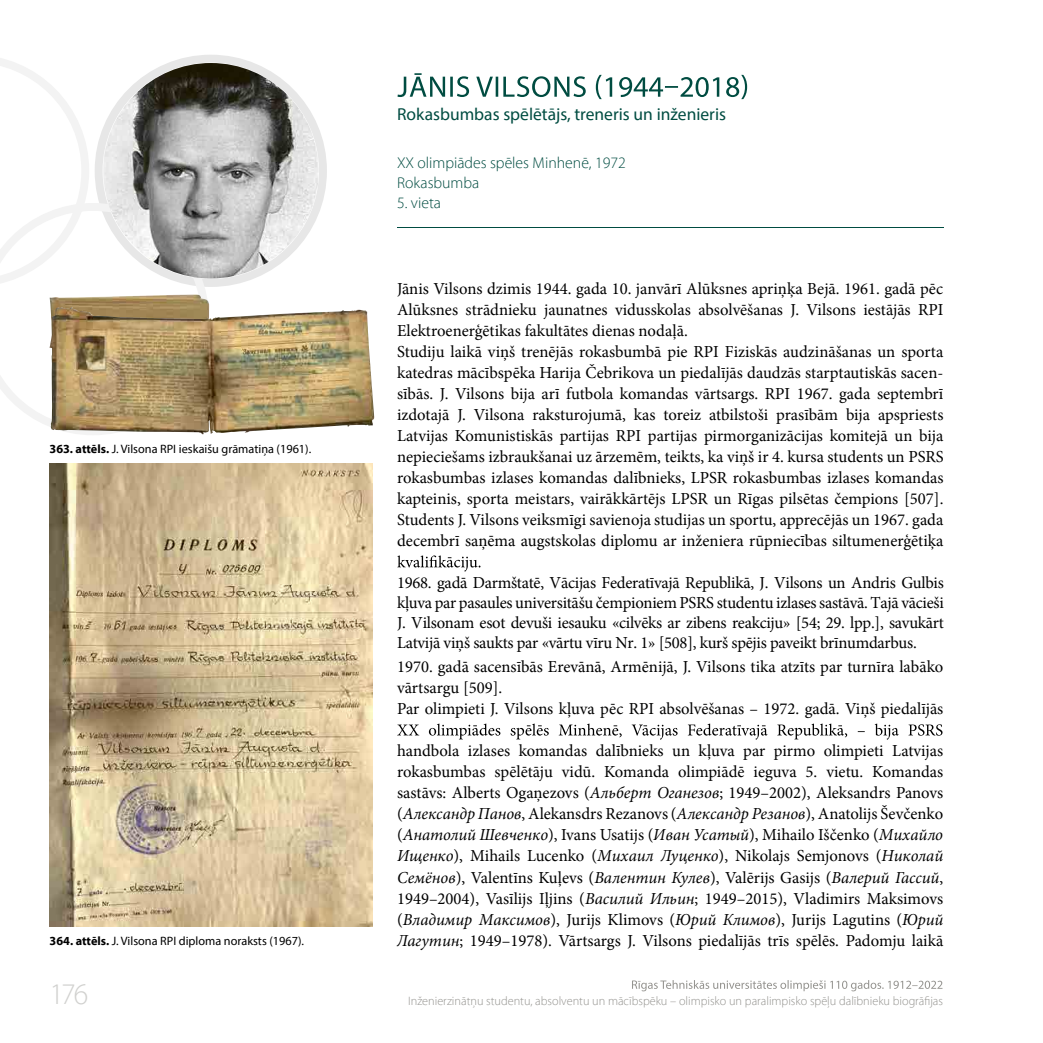
<style>
.page{position:relative;width:1043px;height:1043px;background:#fff}
.page>*{position:absolute;margin:0;border:0;box-sizing:border-box;transform-origin:0 0}
.t1{font:300 29.75px "Myriad Pro";color:#d1d1cf}
.t2{font:17.5px "Myriad Pro";color:#004c41}
.t3{font:16.62px/21px "Minion Pro";color:#000}
.t4{font:300 15.75px/19.9px "Myriad Pro";color:#004c41}
.t5{font:300 12.25px "Myriad Pro";color:#959490}
.t6{font:12.25px "Myriad Pro";color:#000}
.s1{font-weight:700}
.s2{font-style:italic}
</style>
<div class="page">
<svg style="left:95px;top:55px;width:232px;height:232px"></svg>
<svg style="left:0;top:203px;width:209px;height:232px"></svg>
<svg style="left:0;top:58px;width:89px;height:229px"></svg>
<svg style="left:632px;top:980px;width:310px;height:11px"></svg>
<img style="left:49px;top:294px;width:160px;height:13px">
<img style="left:103px;top:63px;width:215px;height:215px;border-radius:108px">
<hr style="left:397px;top:226px;width:545px;height:1px;background:#004c41">
<svg style="left:397px;top:73px;width:350px;height:26px"></svg>
<svg style="left:397px;top:555px;width:83px;height:16px"></svg>
<svg style="left:397px;top:723px;width:545px;height:16px"></svg>
<img style="left:50px;top:463px;width:322px;height:462px">
<img style="left:49px;top:307px;width:325px;height:127px">
<p class="t6" style="left:50px;top:441px;width:263px"><span class="s1">363. attēls.</span> J. Vilsona RPI ieskaišu grāmatiņa (1961).</p>
<p class="t6" style="left:50px;top:933px;width:256px"><span class="s1">364. attēls.</span> J. Vilsona RPI diploma noraksts (1967).</p>
<p class="t2" style="left:397px;top:104px;width:330px">Rokasbumbas spēlētājs, treneris un inženieris</p>
<p class="t4" style="left:397px;top:153px;width:230px">XX olimpiādes spēles Minhenē, 1972<br>Rokasbumba</p>
<p class="t4" style="left:397px;top:193px;width:45px">5. vieta</p>
<p class="t3" style="left:397px;top:278px;width:548px">Jānis Vilsons dzimis 1944. gada 10. janvārī Alūksnes apriņķa Bejā. 1961. gadā pēc Alūksnes strādnieku jaunatnes vidusskolas absolvēšanas J. Vilsons iestājās RPI Elektro enerģētikas fakultātes dienas nodaļā.<br>Studiju laikā viņš trenējās rokasbumbā pie RPI Fiziskās audzināšanas un sporta katedras mācībspēka Harija Čebrikova un piedalījās daudzās starptautiskās sacen&shy;sībās. J. Vilsons bija arī futbola komandas vārtsargs. RPI 1967. gada septembrī iz dotajā J. Vilsona raksturojumā, kas toreiz atbilstoši prasībām bija apspriests Lat vijas Komunistiskās partijas RPI partijas pirmorganizācijas komitejā un bija nepieciešams izbraukšanai uz ārzemēm, teikts, ka viņš ir 4. kursa students un PSRS rokasbumbas izlases komandas dalībnieks, LPSR rokasbumbas izlases komandas kapteinis, sporta meistars, vairākkārtējs LPSR un Rīgas pilsētas čempions [507].<br>Students J. Vilsons veiksmīgi savienoja studijas un sportu, apprecējās un 1967. gada decembrī saņēma augstskolas diplomu ar inženiera rūpniecības siltumenerģētiķa</p>
<p class="t3" style="left:397px;top:573px;width:548px;line-height:19.9px;text-align:justify">1968. gadā Darmštatē, Vācijas Federatīvajā Republikā, J. Vilsons un Andris Gulbis kļuva par pasaules universitāšu čempioniem PSRS studentu izlases sastāvā. Tajā vācieši J. Vilsonam esot devuši iesauku «cilvēks ar zibens reakciju» [54; 29. lpp.], savukārt Latvijā viņš saukts par «vārtu vīru Nr. 1» [508], kurš spējis paveikt brīnumdarbus.</p>
<p class="t3" style="left:397px;top:656px;width:547px">1970. gadā sacensībās Erevānā, Armēnijā, J. Vilsons tika atzīts par turnīra labāko vārtsargu [509].<br>Par olimpieti J. Vilsons kļuva pēc RPI absolvēšanas – 1972. gadā. Viņš piedalījās</p>
<p class="t3" style="left:397px;top:740px;width:547px;text-align:justify">handbola izlases komandas dalībnieks un kļuva par pirmo olimpieti Latvijas rokasbumbas spēlētāju vidū. Komanda olim piādē ieguva 5. vietu. Komandas sastāvs: Alberts Ogaņezovs (<span class="s2">Альберт Оганезов</span>; 1949–2002), Aleksandrs Panovs (<span class="s2">Александр Панов</span>, Alekansdrs Rezanovs (<span class="s2">Aлександр Резанов</span>), Anatolijs Ševčenko (<span class="s2">Анатолий Шевченко</span>), Ivans Usatijs (<span class="s2">Иван Усатый</span>), Mihailo Iščenko (<span class="s2">Михайло Ищенко</span>), Mihails Lucenko (<span class="s2">Михаил Луценко</span>), Nikolajs Semjonovs (<span class="s2">Николай Семёнов</span>), Valentīns Kuļevs (<span class="s2">Валентин Кулев</span>), Valērijs Gasijs (<span class="s2">Валерий Гассий</span>, 1949–2004), Vasīlijs Iļjins (<span class="s2">Василий Ильин</span>; 1949–2015), Vladimirs Maksimovs (<span class="s2">Владимир Максимов</span>), Jurijs Klimovs (<span class="s2">Юрий Климов</span>), Jurijs Lagutins (<span class="s2">Юрий Лагутин</span>; 1949–1978). Vārtsargs J. Vilsons piedalījās trīs spēlēs. Padomju laikā</p>
<h1 class="t1" style="left:50px;top:977px;width:40px">176</h1>
<p class="t5" style="left:408px;top:993px;width:536px">Inženierzinātņu studentu, absolventu un mācībspēku – olimpisko un paralimpisko spēļu dalībnieku biogrāfijas</p>
</div>
